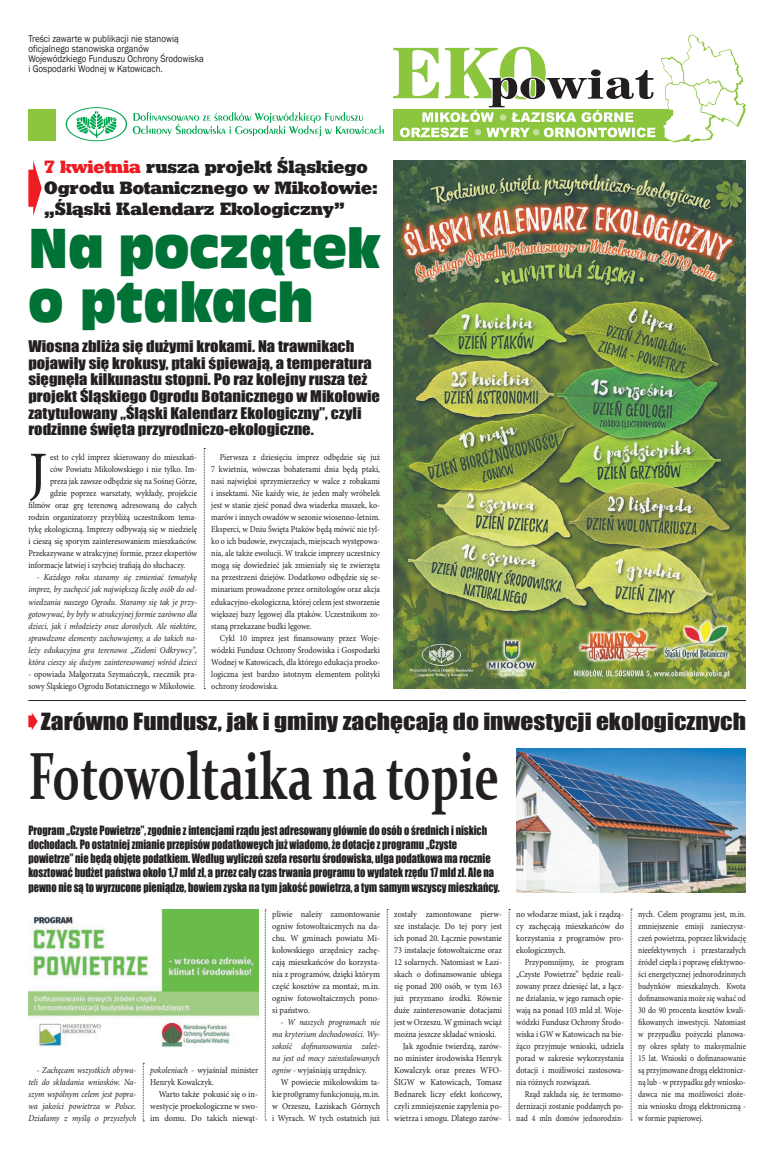
<style>
.page{position:relative;width:780px;height:1154px;background:#fff}
.page>*{position:absolute;margin:0;border:0;box-sizing:border-box;transform-origin:0 0}
.Tekst{font:700 66.6px "Constantia";color:#231f20;scale:.69 1}
.Tekst-2{font:57.9px "Minion Pro";color:#231f20}
.tytul_maly{font:52.2px "Incised 901 Ct EU";color:#007236;scale:.88 1}
.t1{font:21.8px "Impact";color:#231f20;scale:1.17 1}
.tekst{font:18px/21px "Geo Slab 712 X Bd EU";color:#231f20;scale:.93 1}
.t2{font:14.8px/16.6px "Impact";color:#231f20;scale:1.11 1}
.t3{font:11.8px/14.2px "Impact";color:#231f20;scale:.87 1}
.tekst-2{font:10px "Franklin Gothic";color:#231f20;scale:.9 1}
.Tekst-3{font:9px/12px "Minion Pro";color:#231f20;text-align:justify;scale:.89 1}
.Tekst-4{font:italic 9px/12px "Minion Pro";letter-spacing:-.005em;color:#231f20;text-align:justify;scale:.9 1}
.Tekst-5{font:9px/12px "Minion Pro";color:#231f20;scale:.9 1}
.Tekst-6{font:9px/12px "Minion Pro";color:#231f20;text-align:justify;scale:.86 1}
.Tekst-7{font:9px/12px "Minion Pro";color:#231f20;text-align:justify;scale:.91 1}
.Tekst-8{font:9px/12px "Minion Pro";color:#231f20;text-align:justify;scale:.94 1}
.Tekst-9{font:9px/12px "Minion Pro";color:#231f20;text-align:justify;scale:.93 1}
.s1{color:#ee1d23}
.s2{font-style:italic}
.s3{font-style:normal}
</style>
<div class="page">
<div style="left:393px;top:109px;width:306px;height:32px;background:#8bc63e"></div>
<svg style="left:661px;top:35px;width:84px;height:107px"></svg>
<svg style="left:393px;top:47px;width:262px;height:90px"></svg>
<div style="left:28px;top:109px;width:28px;height:32px;background:#8bc63e"></div>
<svg style="left:133px;top:112px;width:250px;height:24px"></svg>
<svg style="left:66px;top:107px;width:61px;height:34px"></svg>
<svg style="left:28px;top:712px;width:10px;height:18px"></svg>
<img style="left:393px;top:160px;width:353px;height:528px">
<img style="left:516px;top:749px;width:230px;height:144px">
<img style="left:28px;top:910px;width:230px;height:137px">
<hr style="left:28px;top:700px;width:718px;height:1px;background:#231f20">
<svg style="left:143px;top:1063px;width:1px;height:58px"></svg>
<svg style="left:265px;top:909px;width:1px;height:211px"></svg>
<svg style="left:387px;top:909px;width:1px;height:211px"></svg>
<svg style="left:509px;top:909px;width:1px;height:211px"></svg>
<svg style="left:630px;top:909px;width:2px;height:211px"></svg>
<svg style="left:28px;top:160px;width:14px;height:56px"></svg>
<svg style="left:204px;top:448px;width:1px;height:241px"></svg>
<p class="tekst-2" style="left:28px;top:32px;width:169px">Treści zawarte w publikacji nie stanowią</p>
<p class="tekst-2" style="left:28px;top:42px;width:136px">oficjalnego stanowiska organów</p>
<p class="tekst-2" style="left:28px;top:52px;width:196px">Wojewódzkiego Funduszu Ochrony Środowiska</p>
<p class="tekst-2" style="left:28px;top:62px;width:151px">i Gospodarki Wodnej w Katowicach.</p>
<p class="tekst" style="left:44px;top:156px;width:360px"><span class="s1">7 kwietnia</span> rusza projekt Śląskiego<br>Ogrodu Botanicznego w Mikołowie: „Śląski Kalendarz Ekologiczny”</p>
<p class="tytul_maly" style="left:28px;top:217px;width:401px">Na początek</p>
<p class="tytul_maly" style="left:28px;top:271px;width:326px">o ptakach</p>
<p class="t2" style="left:28px;top:338px;width:318px">Wiosna zbliża się dużymi krokami. Na trawnikach pojawiły się krokusy, ptaki śpiewają, a temperatura sięgnęła kilkunastu stopni. Po raz kolejny rusza też projekt Śląskiego Ogrodu Botanicznego w Mikołowie zatytułowany „Śląski Kalendarz Ekologiczny”, czyli rodzinne święta przyrodniczo-ekologiczne.</p>
<p class="Tekst-2" style="left:28px;top:434px;width:20px">J</p>
<p class="Tekst-3" style="left:50px;top:452px;width:167px">est to cykl imprez skierowany do mieszkań-</p>
<p class="Tekst-3" style="left:50px;top:464px;width:167px">ców Powiatu Mikołowskiego i nie tylko. Im-</p>
<p class="Tekst-3" style="left:50px;top:476px;width:167px">preza jak zawsze odbędzie się na Sośnej Górze,</p>
<p class="Tekst-3" style="left:50px;top:488px;width:167px">gdzie poprzez warsztaty, wykłady, projekcie</p>
<p class="Tekst-3" style="left:28px;top:500px;width:191px">filmów oraz grę terenową adresowaną do całych</p>
<p class="Tekst-3" style="left:28px;top:512px;width:191px">rodzin organizatorzy przybliżą uczestnikom tema-</p>
<p class="Tekst-3" style="left:28px;top:524px;width:191px">tykę ekologiczną. Imprezy odbywają się w niedzielę</p>
<p class="Tekst-3" style="left:28px;top:536px;width:191px">i cieszą się sporym zainteresowaniem mieszkańców.</p>
<p class="Tekst-3" style="left:28px;top:548px;width:191px">Przekazywane w atrakcyjnej formie, przez ekspertów</p>
<p class="Tekst-3" style="left:28px;top:560px;width:178px">informacje łatwiej i szybciej trafiają do słuchaczy.</p>
<p class="Tekst-4" style="left:28px;top:571px;width:189px;text-indent:9px">- Każdego roku staramy się zmieniać tematykę imprez, by zachęcić jak największą liczbę osób do od&shy;wiedzania naszego Ogrodu. Staramy się tak je przy&shy;gotowywać, by były w atrakcyjnej formie zarówno dla dzieci, jak i młodzieży oraz dorosłych. Ale niektóre, sprawdzone elementy zachowujemy, a do takich na&shy;leży edukacyjna gra terenowa „Zieloni Odkrywcy”, która cieszy się dużym zainteresowanej wśród dzieci</p>
<p class="Tekst-5" style="left:28px;top:668px;width:189px">- opowiada Małgorzata Szymańczyk, rzecznik pra&shy;sowy Śląskiego Ogrodu Botanicznego w Mikołowie.</p>
<p class="Tekst-3" style="left:211px;top:452px;width:191px;text-indent:9px">Pierwsza z dziesięciu imprez odbędzie się już 7 kwietnia, wówczas bohaterami dnia będą ptaki, nasi najwięksi sprzymierzeńcy w walce z robakami i insektami. Nie każdy wie, że jeden mały wróbelek jest w stanie zjeść ponad dwa wiaderka muszek, ko&shy;marów i innych owadów w sezonie wiosenno-letnim.<br>Eksperci, w Dniu Święta Ptaków będą mówić nie tyl&shy;ko o ich budowie, zwyczajach, miejscach występowa&shy;nia, ale także ewolucji. W trakcie imprezy uczestnicy mogą się dowiedzieć jak zmieniały się te zwierzęta na przestrzeni dziejów. Dodatkowo odbędzie się se&shy;minarium prowadzone przez ornitologów oraz akcja edukacyjno-ekologiczna, której celem jest stworzenie większej bazy lęgowej dla ptaków. Uczestnikom zo&shy;staną przekazane budki lęgowe.</p>
<p class="Tekst-5" style="left:211px;top:632px;width:189px;text-align:justify;text-indent:9px">Cykl 10 imprez jest finansowany przez Woje&shy;wódzki Fundusz Ochrony Środowiska i Gospodarki Wodnej w Katowicach, dla którego edukacja proeko&shy;logiczna jest bardzo istotnym elementem polityki ochrony środowiska.</p>
<p class="t1" style="left:41px;top:704px;width:604px">Zarówno Fundusz, jak i gminy zachęcają do inwestycji ekologicznych</p>
<p class="Tekst" style="left:28px;top:730px;width:684px">Fotowoltaika na topie</p>
<p class="t3" style="left:28px;top:822px;width:543px">Program „Czyste Powietrze”, zgodnie z intencjami rządu jest adresowany głównie do osób o średnich i niskich dochodach. Po ostatniej zmianie przepisów podatkoweych już wiadomo, że dotacje z programu „Czyste powietrze” nie będą objęte podatkiem. Według wyliczeń szefa resortu środowiska, ulga podatkowa ma rocznie kosztować budżet państwa około 1,7 mld zł, a przez cały czas trwania programu to wydatek rzędu 17 mld zł. Ale na pewno nie są to wyrzucone pieniądze, bowiem zyska na tym jakość powietrza, a tym samym wszyscy mieszkańcy.</p>
<p class="Tekst-4" style="left:28px;top:1063px;width:121px;text-indent:9px">- Zachęcam wszystkich obywa&shy;teli do składania wniosków. Na&shy;szym wspólnym celem jest popra&shy;wa jakości powietrza w Polsce.<br>Działamy z myślą o przyszłych</p>
<p class="Tekst-5" style="left:150px;top:1064px;width:121px"><span class="s2">pokoleniach</span> - wyjaśniał minister<br>Henryk Kowalczyk.</p>
<p class="Tekst-8" style="left:150px;top:1088px;width:116px;text-indent:9px">Warto także pokusić się o in&shy;westycje proekologiczne w swo&shy;im domu. Do takich niewąt-</p>
<p class="Tekst-8" style="left:272px;top:908px;width:116px">pliwie należy zamontowanie ogniw fotowoltaicznych na da&shy;chu. W gminach powiatu Mi&shy;kołowskiego urzędnicy zachę&shy;cają mieszkańców do korzysta&shy;nia z programów, dzięki którym część kosztów za montaż, m.in. ogniw fotowoltaicznych pono&shy;si państwo.</p>
<p class="Tekst-4" style="left:272px;top:1015px;width:121px;text-indent:9px">- W naszych programach nie ma kryterium dochodowości. Wy&shy;sokość dofinansowania zależ&shy;na jest od mocy zainstalowanych ogniw - <span class="s3">wyjaśniają urzędnicy.</span></p>
<p class="Tekst-7" style="left:272px;top:1076px;width:120px;text-indent:9px">W powiecie mikołowskim ta&shy;kie pro0gramy funkcjonują, m.in. w Orzeszu, Łaziskach Górnych i Wyrach. W tych ostatnich już</p>
<p class="Tekst-7" style="left:394px;top:908px;width:120px">zostały zamontowane pierw&shy;sze instalacje. Do tej pory jest ich ponad 20. Łącznie powstanie 73 instalacje fotowoltaiczne oraz 12 solarnych. Natomiast w Łazi&shy;skach o dofinansowanie ubiega się ponad 200 osób, w tym 163 już przyznano środki. Równie duże zainteresowanie dotacjami jest w Orzeszu. W gminach wciąż można jeszcze składać wnioski.</p>
<p class="Tekst-9" style="left:394px;top:1040px;width:117px;text-indent:9px">Jak zgodnie twierdzą, zarów&shy;no minister środowiska Henryk Kowalczyk oraz prezes WFO-ŚIGW w Katowicach, Tomasz Bednarek liczy efekt końcowy, czyli zmniejszenie zapylenia po&shy;wietrza i smogu. Dlatego zarów-</p>
<p class="Tekst-9" style="left:516px;top:908px;width:117px">no włodarze miast, jak i rządzą&shy;cy zachęcają mieszkańców do korzystania z programów pro&shy;ekologicznych.</p>
<p class="Tekst-5" style="left:516px;top:956px;width:121px;text-align:justify;text-indent:9px">Przypomnijmy, że program „Czyste Powietrze” będzie reali&shy;zowany przez dziesięć lat, a łącz&shy;ne działania, w jego ramach opie&shy;wają na ponad 103 mld zł. Woje&shy;wódzki Fundusz Ochrony Środo&shy;wiska i GW w Katowicach na bie&shy;żąco przyjmuje wnioski, udziela porad w zakresie wykorzystania dotacji i możliwości zastosowa&shy;nia różnych rozwiązań.</p>
<p class="Tekst-6" style="left:516px;top:1088px;width:127px;text-indent:9px">Rząd zakłada się, że termomo&shy;dernizacji zostanie poddanych po&shy;nad 4 mln domów jednorodzin-</p>
<p class="Tekst-6" style="left:638px;top:908px;width:127px">nych. Celem programu jest, m.in. zmniejszenie emisji zanieczysz&shy;czeń powietrza, poprzez likwidację nieefektywnych i przestarzałych źródeł ciepła i poprawę efektywno&shy;ści energetycznej jednorodzinnych budynków mieszkalnych. Kwota dofinansowania może się wahać od 30 do 90 procenta kosztów kwali&shy;fikowanych inwestycji. Natomiast w przypadku pożyczki planowa&shy;ny okres spłaty to maksymalnie 15 lat. Wnioski o dofinansowanie są przyjmowane drogą elektronicz&shy;ną lub - w przypadku gdy wniosko&shy;dawca nie ma możliwości złoże&shy;nia wniosku drogą elektroniczną - w formie papierowej.</p>
</div>
